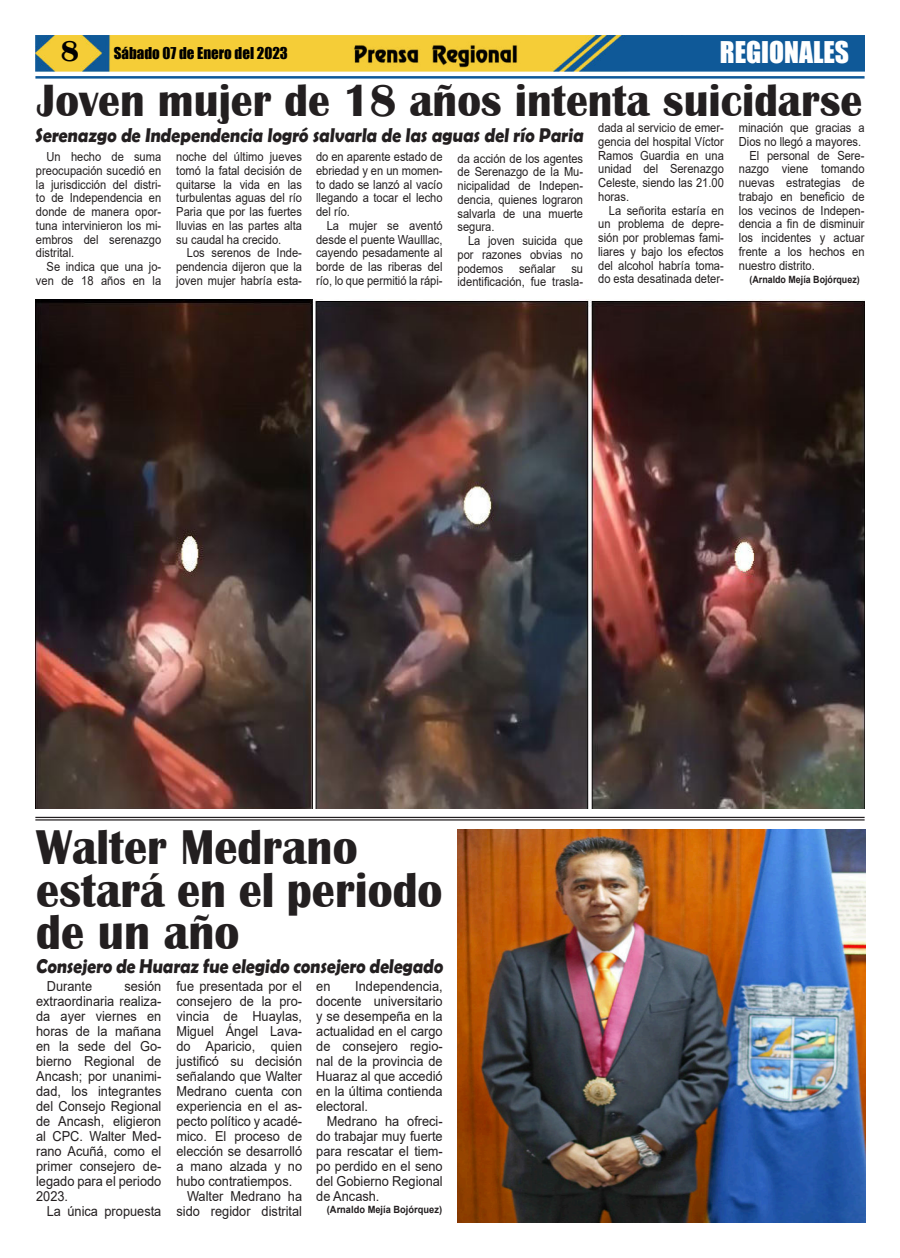
<style>
.page{position:relative;width:900px;height:1258px;background:#fff}
.page>*{position:absolute;margin:0;border:0;box-sizing:border-box;transform-origin:0 0}
.t1{font:700 50.25px/42.5px "Britannic";color:#231f20;scale:.92 1}
.t2{font:700 46.5px "Britannic";color:#231f20;scale:.94 1}
.t3{font:27.5px "Impact";color:#fff}
.t4{font:700 20px "Berlin Sans FB Demi";color:#231f20;scale:.9 1}
.t5{font:700 20px "Berlin Sans FB Demi";color:#231f20;scale:.89 1}
.t6{font:15px "Impact";color:#000}
.t7{font:13.75px/15px "Arial";color:#231f20;text-align:justify;scale:.93 1}
.t8{font:12.5px/13.8px "Arial";color:#231f20;text-align:justify;scale:.89 1}
.t9{font:700 10px "Arial";color:#231f20;scale:.89 1}
.t10{font:700 10px "Arial";color:#231f20;scale:.93 1}
.s1{font-family:"Britannic";font-weight:700;font-size:30px}
</style>
<div class="page">
<img style="left:35px;top:35px;width:830px;height:36px">
<hr style="left:35px;top:76px;width:830px;height:3px;background:#0f5998">
<img style="left:351px;top:41px;width:169px;height:27px">
<img style="left:36px;top:299px;width:829px;height:510px">
<hr style="left:35px;top:817px;width:830px;height:1px;background:#231f20">
<hr style="left:35px;top:819px;width:830px;height:1px;background:#231f20">
<img style="left:458px;top:829px;width:408px;height:393px">
<p class="t6" style="left:61px;top:45px;width:229px"><span class="s1">8</span> Sábado 07 de Enero del 2023</p>
<h3 class="t3" style="left:720px;top:37px;width:131px">REGIONALES</h3>
<h2 class="t2" style="left:37px;top:84px;width:879px">Joven mujer de 18 años intenta suicidarse</h2>
<p class="t8" style="left:36px;top:150px;width:142px;text-indent:11px">Un hecho de suma preocupación sucedió en la jurisdicción del distri&shy;to de Independencia en donde de manera opor&shy;tuna intervinieron los mi&shy;embros del serenazgo distrital.</p>
<p class="t8" style="left:36px;top:260px;width:142px;text-align:right">Se indica que una jo&shy;ven de 18 años en la</p>
<p class="t8" style="left:739px;top:121px;width:143px">minación que gracias a</p>
<p class="t8" style="left:739px;top:135px;width:139px">Dios no llegó a mayores.</p>
<p class="t8" style="left:750px;top:148px;width:131px">El personal de Sere-</p>
<p class="t8" style="left:739px;top:162px;width:143px">nazgo viene tomando</p>
<p class="t8" style="left:739px;top:176px;width:143px">nuevas estrategias de</p>
<p class="t8" style="left:739px;top:190px;width:143px">trabajo en beneficio de</p>
<p class="t8" style="left:739px;top:203px;width:143px">los vecinos de Indepen-</p>
<p class="t8" style="left:739px;top:217px;width:143px">dencia a fin de disminuir</p>
<p class="t8" style="left:739px;top:231px;width:143px">los incidentes y actuar</p>
<p class="t8" style="left:739px;top:245px;width:143px">frente a los hechos en</p>
<p class="t8" style="left:739px;top:258px;width:87px">nuestro distrito.</p>
<p class="t9" style="left:750px;top:276px;width:125px">(Arnaldo Mejía Bojórquez)</p>
<p class="t8" style="left:598px;top:121px;width:143px">dada al servicio de emer&shy;gencia del hospital Víctor Ramos Guardia en una unidad del Serenazgo Celeste, siendo las 21.00 horas.</p>
<p class="t8" style="left:598px;top:203px;width:143px;text-indent:11px">La señorita estaría en un problema de depre&shy;sión por problemas fami&shy;liares y bajo los efectos del alcohol habría toma&shy;do esta desatinada deter-</p>
<h3 class="t4" style="left:35px;top:126px;width:613px">Serenazgo de Independencia logró salvarla de las aguas del río Paria</h3>
<p class="t8" style="left:458px;top:151px;width:143px">da acción de los agentes de Serenazgo de la Mu&shy;nicipalidad de Indepen&shy;dencia, quienes lograron salvarla de una muerte segura.</p>
<p class="t8" style="left:458px;top:234px;width:143px;text-indent:11px">La joven suicida que por razones obvias no podemos</p>
<p class="t8" style="left:176px;top:150px;width:143px">noche del último jueves tomó la fatal decisión de quitarse la vida en las turbulentas aguas del río Paria que por las fuertes lluvias en las partes alta su caudal ha crecido.</p>
<p class="t8" style="left:176px;top:246px;width:143px;text-indent:11px">Los serenos de Inde&shy;pendencia dijeron que la joven mujer habría esta-</p>
<p class="t8" style="left:316px;top:150px;width:144px">do en aparente estado de ebriedad y en un momen&shy;to dado se lanzó al vacío llegando a tocar el lecho del río.</p>
<p class="t8" style="left:316px;top:219px;width:144px;text-indent:11px">La mujer se aventó desde el puente Waulllac, cayendo pesadamente al borde de las riberas del río, lo que permitió la rápi-</p>
<p class="t8" style="left:519px;top:261px;width:42px">señalar</p>
<p class="t8" style="left:458px;top:261px;width:143px;text-align:right">su<br>identificación, fue trasla-</p>
<h1 class="t1" style="left:36px;top:830px;width:443px">Walter Medrano estará en el periodo de un año</h1>
<p class="t7" style="left:47px;top:978px;width:50px">Durante</p>
<h3 class="t5" style="left:36px;top:954px;width:461px">Consejero de Huaraz fue elegido consejero delegado</h3>
<p class="t7" style="left:176px;top:978px;width:137px">fue presentada por el</p>
<p class="t7" style="left:176px;top:993px;width:137px">consejero de la pro-</p>
<p class="t7" style="left:176px;top:1008px;width:137px">vincia de Huaylas,</p>
<p class="t7" style="left:176px;top:1023px;width:137px">Miguel Ángel Lava-</p>
<p class="t7" style="left:176px;top:1038px;width:137px">do Aparicio, quien</p>
<p class="t7" style="left:176px;top:1053px;width:137px">justificó su decisión</p>
<p class="t7" style="left:176px;top:1068px;width:137px">señalando que Walter</p>
<p class="t7" style="left:176px;top:1083px;width:137px">Medrano cuenta con</p>
<p class="t7" style="left:176px;top:1098px;width:137px">experiencia en el as-</p>
<p class="t7" style="left:176px;top:1113px;width:137px">pecto político y acadé-</p>
<p class="t7" style="left:176px;top:1128px;width:137px">mico. El proceso de</p>
<p class="t7" style="left:176px;top:1143px;width:137px">elección se desarrolló</p>
<p class="t7" style="left:176px;top:1158px;width:137px">a mano alzada y no</p>
<p class="t7" style="left:176px;top:1173px;width:126px">hubo contratiempos.</p>
<p class="t7" style="left:187px;top:1188px;width:125px">Walter Medrano ha</p>
<p class="t7" style="left:176px;top:1203px;width:137px">sido regidor distrital</p>
<p class="t7" style="left:36px;top:978px;width:136px;text-indent:88px">sesión extraordinaria realiza&shy;da ayer viernes en horas de la mañana en la sede del Go&shy;bierno Regional de Ancash; por unanimi&shy;dad, los integrantes del Consejo Regional de Ancash, eligieron al CPC. Walter Med&shy;rano Acuñá, como el primer consejero de&shy;legado para el periodo 2023.</p>
<p class="t7" style="left:47px;top:1203px;width:125px">La única propuesta</p>
<p class="t7" style="left:316px;top:978px;width:138px;text-indent:39px">Independencia, docente universitario y se desempeña en la actualidad en el cargo de consejero regio&shy;nal de la provincia de Huaraz al que accedió en la última contienda electoral.</p>
<p class="t7" style="left:316px;top:1113px;width:138px;text-indent:11px">Medrano ha ofreci&shy;do trabajar muy fuerte para rescatar el tiem&shy;po perdido en el seno del Gobierno Regional de Ancash.</p>
<p class="t10" style="left:327px;top:1206px;width:125px">(Arnaldo Mejía Bojórquez)</p>
<p class="t7" style="left:316px;top:978px;width:17px">en</p>
</div>
